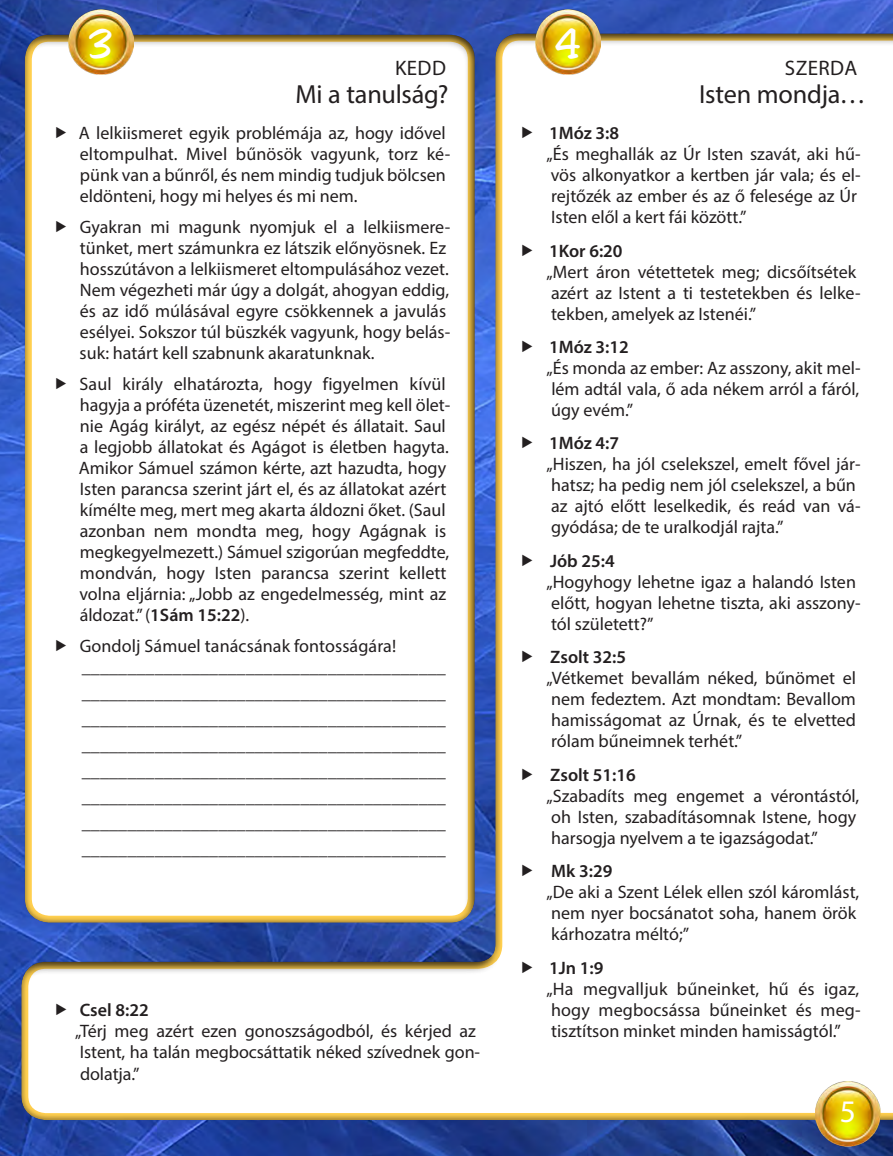
<style>
.page{position:relative;width:893px;height:1156px;background:#fff}
.page>*{position:absolute;margin:0;border:0;box-sizing:border-box;transform-origin:0 0}
.t1{font:43.75px "Jester";color:#fff}
.t2{font:31.5px "Myriad Pro";color:#fff}
.napok_cim{font:26.25px "Myriad Pro";letter-spacing:-.01em;color:#231f20}
.napok{font:21px "Myriad Pro";letter-spacing:.02em;color:#231f20}
.napok_indent{font:18.03px/21px "Myriad Pro";color:#231f20}
.vonal{font:18.03px "Myriad Pro";color:#231f20}
.t3{font:600 18.03px "Myriad Pro";color:#231f20}
.s1{font-weight:600}
</style>
<div class="page">
<img style="left:0;top:0;width:893px;height:1156px">
<img style="left:68px;top:10px;width:65px;height:22px">
<div style="left:20px;top:32px;width:873px;height:1089px;background:#231f20;opacity:.75"></div>
<img style="left:536px;top:10px;width:65px;height:65px">
<img style="left:815px;top:1082px;width:65px;height:65px">
<svg style="left:56px;top:127px;width:10px;height:11px"></svg>
<svg style="left:56px;top:221px;width:10px;height:11px"></svg>
<svg style="left:56px;top:378px;width:10px;height:11px"></svg>
<svg style="left:56px;top:640px;width:10px;height:11px"></svg>
<svg style="left:522px;top:127px;width:10px;height:11px"></svg>
<svg style="left:522px;top:244px;width:10px;height:12px"></svg>
<svg style="left:522px;top:340px;width:10px;height:12px"></svg>
<svg style="left:522px;top:437px;width:10px;height:11px"></svg>
<svg style="left:522px;top:554px;width:10px;height:12px"></svg>
<svg style="left:522px;top:651px;width:10px;height:11px"></svg>
<svg style="left:522px;top:768px;width:10px;height:12px"></svg>
<svg style="left:522px;top:864px;width:10px;height:12px"></svg>
<svg style="left:522px;top:961px;width:10px;height:11px"></svg>
<svg style="left:56px;top:1003px;width:10px;height:12px"></svg>
<p class="t1" style="left:88px;top:18px;width:27px">3</p>
<p class="t1" style="left:555px;top:18px;width:28px">4</p>
<p class="napok" style="left:785px;top:55px;width:74px">SZERDA</p>
<p class="napok_cim" style="left:699px;top:78px;width:168px">Isten mondja…</p>
<p class="napok" style="left:395px;top:55px;width:52px">KEDD</p>
<p class="napok_cim" style="left:295px;top:78px;width:154px">Mi a tanulság?</p>
<p class="napok_indent" style="left:79px;top:122px;width:373px">A lelkiismeret egyik problémája az, hogy idővel eltompulhat. Mivel bűnösök vagyunk, torz ké&shy;pünk van a bűnről, és nem mindig tudjuk bölcsen eldönteni, hogy mi helyes és mi nem.</p>
<p class="napok_indent" style="left:80px;top:216px;width:372px">Gyakran mi magunk nyomjuk el a lelkiismere&shy;tünket, mert számunkra ez látszik előnyösnek. Ez hosszútávon a lelkiismeret eltompulásához vezet.<br>Nem végezheti már úgy a dolgát, ahogyan eddig, és az idő múlásával egyre csökkennek a javulás esélyei. Sokszor túl büszkék vagyunk, hogy belás&shy;suk: határt kell szabnunk akaratunknak.</p>
<p class="napok_indent" style="left:79px;top:373px;width:373px">Saul király elhatározta, hogy figyelmen kívül hagyja a próféta üzenetét, miszerint meg kell ölet&shy;nie Agág királyt, az egész népét és állatait. Saul a legjobb állatokat és Agágot is életben hagyta.<br>Amikor Sámuel számon kérte, azt hazudta, hogy Isten parancsa szerint járt el, és az állatokat azért kímélte meg, mert meg akarta áldozni őket. (Saul azonban nem mondta meg, hogy Agágnak is megkegyelmezett.) Sámuel szigorúan megfeddte, mondván, hogy Isten parancsa szerint kellett volna eljárnia: „Jobb az engedelmesség, mint az áldozat.” (<span class="s1">1Sám 15:22</span>).</p>
<p class="napok_indent" style="left:80px;top:635px;width:318px">Gondolj Sámuel tanácsának fontosságára!</p>
<p class="vonal" style="left:82px;top:656px;width:366px">________________________________________</p>
<p class="vonal" style="left:82px;top:682px;width:366px">________________________________________</p>
<p class="vonal" style="left:82px;top:708px;width:366px">________________________________________</p>
<p class="vonal" style="left:82px;top:734px;width:366px">________________________________________</p>
<p class="vonal" style="left:82px;top:760px;width:366px">________________________________________</p>
<p class="vonal" style="left:82px;top:786px;width:366px">________________________________________</p>
<p class="vonal" style="left:82px;top:812px;width:366px">________________________________________</p>
<p class="vonal" style="left:82px;top:837px;width:366px">________________________________________</p>
<p class="t3" style="left:549px;top:122px;width:72px">1Móz 3:8</p>
<p class="napok_indent" style="left:546px;top:143px;width:316px">„És meghallák az Úr Isten szavát, aki hű&shy;vös alkonyatkor a kertben jár vala; és el&shy;rejtőzék az ember és az ő felesége az Úr Isten elől a kert fái között.”</p>
<p class="t3" style="left:549px;top:239px;width:75px">1Kor 6:20</p>
<p class="napok_indent" style="left:546px;top:261px;width:316px">„Mert áron vétettetek meg; dicsőítsétek azért az Istent a ti testetekben és lelke&shy;tekben, amelyek az Istenéi.”</p>
<p class="t3" style="left:549px;top:335px;width:81px">1Móz 3:12</p>
<p class="napok_indent" style="left:546px;top:357px;width:316px;text-align:justify">„És monda az ember: Az asszony, akit mel&shy;lém adtál vala, ő ada nékem arról a fáról, úgy evém.”</p>
<p class="t3" style="left:549px;top:432px;width:72px">1Móz 4:7</p>
<p class="napok_indent" style="left:546px;top:454px;width:316px">„Hiszen, ha jól cselekszel, emelt fővel jár&shy;hatsz; ha pedig nem jól cselekszel, a bűn az ajtó előtt leselkedik, és reád van vá&shy;gyódása; de te uralkodjál rajta.”</p>
<p class="t3" style="left:550px;top:549px;width:66px">Jób 25:4</p>
<p class="napok_indent" style="left:546px;top:571px;width:316px">„Hogyhogy lehetne igaz a halandó Isten előtt, hogyan lehetne tiszta, aki asszony&shy;tól született?”</p>
<p class="t3" style="left:550px;top:646px;width:77px">Zsolt 32:5</p>
<p class="napok_indent" style="left:546px;top:667px;width:311px;text-align:justify">„Vétkemet bevallám néked, bűnömet el nem fedeztem. Azt mondtam: Bevallom hamisságomat az Úrnak, és te elvetted rólam bűneimnek terhét.”</p>
<p class="t3" style="left:550px;top:763px;width:87px">Zsolt 51:16</p>
<p class="napok_indent" style="left:546px;top:785px;width:314px">„Szabadíts meg engemet a vérontástól, oh Isten, szabadításomnak Istene, hogy harsogja nyelvem a te igazságodat.”</p>
<p class="t3" style="left:551px;top:859px;width:63px">Mk 3:29</p>
<p class="napok_indent" style="left:546px;top:881px;width:314px">„De aki a Szent Lélek ellen szól káromlást, nem nyer bocsánatot soha, hanem örök kárhozatra méltó;”</p>
<p class="t3" style="left:549px;top:956px;width:56px">1Jn 1:9</p>
<p class="napok_indent" style="left:546px;top:978px;width:316px;text-align:justify">„Ha megvalljuk bűneinket, hű és igaz, hogy megbocsássa bűneinket és meg&shy;tisztítson minket minden hamisságtól.”</p>
<p class="t3" style="left:80px;top:998px;width:71px">Csel 8:22</p>
<p class="napok_indent" style="left:75px;top:1020px;width:407px">„Térj meg azért ezen gonoszságodból, és kérjed az<br>Istent, ha talán megbocsáttatik néked szívednek gon-</p>
<p class="napok_indent" style="left:80px;top:1063px;width:61px">dolatja.”</p>
<p class="t2" style="left:840px;top:1092px;width:18px">5</p>
</div>
